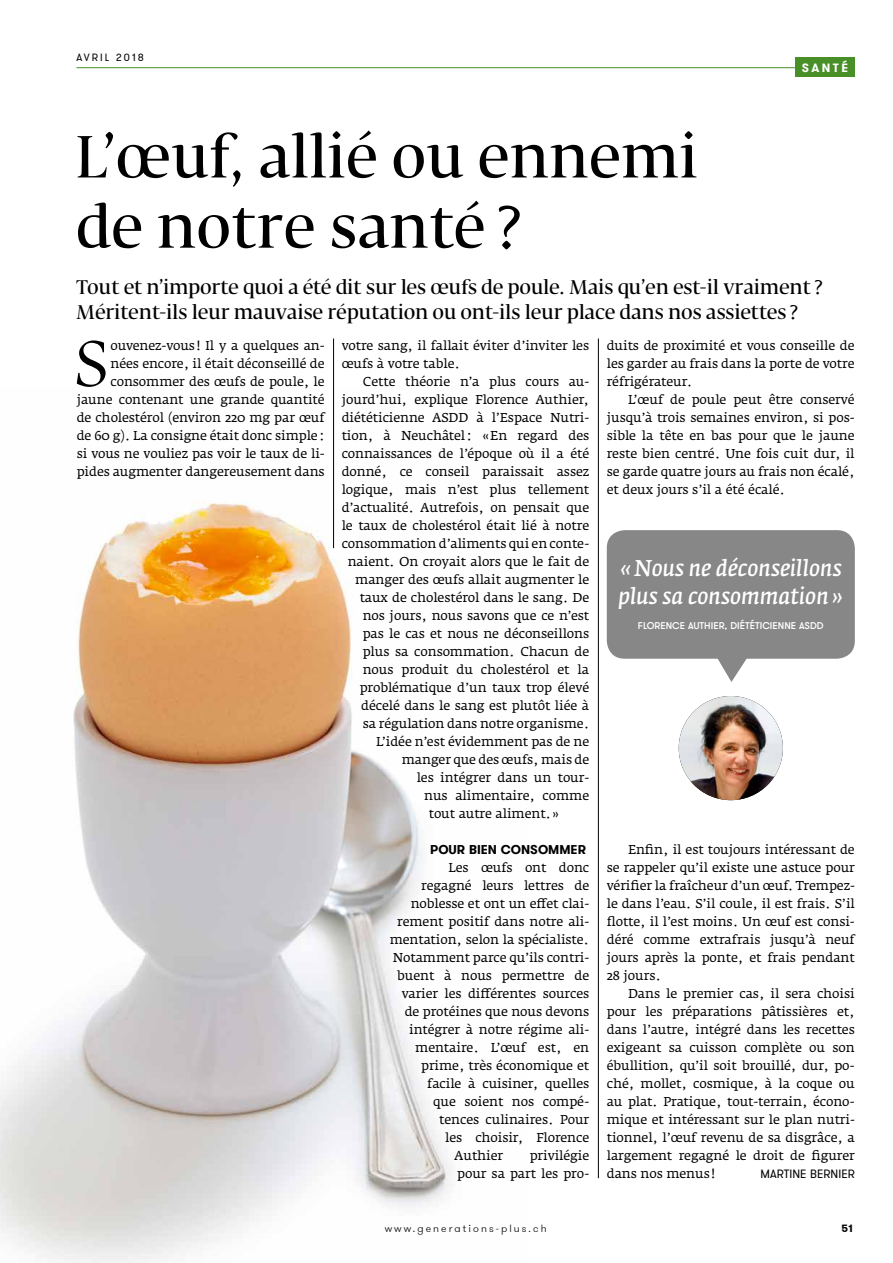
<style>
.page{position:relative;width:893px;height:1263px;background:#fff}
.page>*{position:absolute;margin:0;border:0;box-sizing:border-box;transform-origin:0 0}
.t1{font:63.6px "Fedra Serif Display";color:#000}
.t2{font:500 58.5px/70.2px "Fedra Serif Display";letter-spacing:.03em;color:#000}
.t3{font:italic 600 22.5px/28.5px "Fedra Serif A Pro";color:#fff}
.t4{font:500 19.5px/25.5px "Fedra Serif Display";letter-spacing:.02em;color:#000}
.t5{font:12.75px/18px "Fedra Serif A Pro";letter-spacing:-.01em;color:#000;text-align:justify}
.t6{font:700 12.75px "GT Walsheim";color:#000}
.t7{font:12px "GT Walsheim";color:#000}
.t8{font:700 12px "GT Walsheim";letter-spacing:.2em;color:#fff}
.t9{font:300 10.5px "GT Walsheim";letter-spacing:.2em;color:#000}
.t10{font:10.5px "GT Walsheim";letter-spacing:.2em;color:#000}
.t11{font:700 10.5px "GT Walsheim";color:#000}
.t12{font:500 9.75px "GT Walsheim";color:#fff}
</style>
<div class="page">
<img style="left:0;top:386px;width:451px;height:877px">
<hr style="left:333px;top:338px;width:1px;height:210px;background:#000">
<hr style="left:598px;top:338px;width:1px;height:840px;background:#000">
<hr style="left:77px;top:67px;width:761px;height:1px;background:#488f28">
<div style="left:795px;top:58px;width:60px;height:19px;background:#488f28"></div>
<svg style="left:607px;top:530px;width:248px;height:152px;background:#989998"></svg>
<img style="left:679px;top:696px;width:104px;height:104px;border-radius:52px">
<p class="t10" style="left:77px;top:50px;width:69px">AVRIL 2018</p>
<p class="t8" style="left:802px;top:60px;width:48px">SANTÉ</p>
<h2 class="t2" style="left:77px;top:128px;width:622px">L’œuf, allié ou ennemi de notre santé ?</h2>
<h3 class="t4" style="left:77px;top:276px;width:747px">Tout et n’importe quoi a été dit sur les œufs de poule. Mais qu’en est-il vraiment ?<br>Méritent-ils leur mauvaise réputation ou ont-ils leur place dans nos assiettes ?</h3>
<h1 class="t1" style="left:75px;top:326px;width:33px">S</h1>
<p class="t5" style="left:607px;top:337px;width:249px">duits de proximité et vous conseille de les garder au frais dans la porte de votre réfrigérateur.</p>
<p class="t5" style="left:607px;top:391px;width:249px;text-indent:21px">L’œuf de poule peut être conservé jusqu’à trois semaines environ, si pos&shy;sible la tête en bas pour que le jaune reste bien centré. Une fois cuit dur, il se garde quatre jours au frais non écalé, et deux jours s’il a été écalé.</p>
<p class="t5" style="left:77px;top:337px;width:249px;text-align:right">ouvenez-vous! Il y a quelques an-<br>nées encore, il était déconseillé de consommer des œufs de poule, le jaune contenant une grande quantité de cholestérol (environ 220 mg par œuf de 60 g). La consigne était donc simple: si vous ne vouliez pas voir le taux de li&shy;pides augmenter dangereusement dans</p>
<p class="t5" style="left:342px;top:337px;width:249px">votre sang, il fallait éviter d’inviter les œufs à votre table.</p>
<p class="t5" style="left:363px;top:373px;width:228px">Cette théorie n’a plus cours au-</p>
<p class="t5" style="left:342px;top:391px;width:249px">jourd’hui, explique Florence Authier,</p>
<p class="t5" style="left:342px;top:409px;width:249px">diététicienne ASDD à l’Espace Nutri-</p>
<p class="t5" style="left:342px;top:427px;width:249px">tion, à Neuchâtel: «En regard des</p>
<p class="t5" style="left:342px;top:445px;width:249px">connaissances de l’époque où il a été</p>
<p class="t5" style="left:342px;top:463px;width:249px">donné, ce conseil paraissait assez</p>
<p class="t5" style="left:342px;top:481px;width:249px">logique, mais n’est plus tellement</p>
<p class="t5" style="left:342px;top:499px;width:249px">d’actualité. Autrefois, on pensait que</p>
<p class="t5" style="left:342px;top:517px;width:249px">le taux de cholestérol était lié à notre</p>
<p class="t5" style="left:342px;top:535px;width:249px">consommation d’aliments qui en conte-</p>
<p class="t5" style="left:348px;top:553px;width:243px">naient. On croyait alors que le fait de</p>
<p class="t5" style="left:355px;top:571px;width:236px">manger des œufs allait augmenter le</p>
<p class="t5" style="left:360px;top:589px;width:231px">taux de cholestérol dans le sang. De</p>
<p class="t5" style="left:363px;top:607px;width:228px">nos jours, nous savons que ce n’est</p>
<p class="t5" style="left:363px;top:625px;width:228px">pas le cas et nous ne déconseillons</p>
<p class="t5" style="left:363px;top:643px;width:228px">plus sa consommation. Chacun de</p>
<p class="t5" style="left:363px;top:661px;width:228px">nous produit du cholestérol et la</p>
<p class="t5" style="left:360px;top:679px;width:231px">problématique d’un taux trop élevé</p>
<p class="t5" style="left:361px;top:697px;width:229px">décelé dans le sang est plutôt liée à</p>
<p class="t5" style="left:363px;top:715px;width:228px">sa régulation dans notre organisme.</p>
<p class="t5" style="left:376px;top:733px;width:215px">L’idée n’est évidemment pas de ne</p>
<p class="t5" style="left:402px;top:751px;width:189px">manger que des œufs, mais de</p>
<p class="t5" style="left:417px;top:769px;width:174px">les intégrer dans un tour-</p>
<p class="t5" style="left:424px;top:787px;width:167px">nus alimentaire, comme</p>
<p class="t5" style="left:429px;top:805px;width:132px">tout autre aliment.»</p>
<p class="t6" style="left:430px;top:841px;width:157px">POUR BIEN CONSOMMER</p>
<p class="t5" style="left:448px;top:859px;width:142px">Les œufs ont donc</p>
<p class="t5" style="left:421px;top:877px;width:170px">regagné leurs lettres de</p>
<p class="t5" style="left:411px;top:895px;width:180px">noblesse et ont un effet clai-</p>
<p class="t5" style="left:397px;top:913px;width:193px">rement positif dans notre ali-</p>
<p class="t5" style="left:390px;top:931px;width:201px">mentation, selon la spécialiste.</p>
<p class="t5" style="left:393px;top:949px;width:198px">Notamment parce qu’ils contri-</p>
<p class="t5" style="left:397px;top:967px;width:194px">buent à nous permettre de</p>
<p class="t5" style="left:402px;top:985px;width:189px">varier les différentes sources</p>
<p class="t5" style="left:405px;top:1003px;width:186px">de protéines que nous devons</p>
<p class="t5" style="left:409px;top:1021px;width:182px">intégrer à notre régime ali-</p>
<p class="t5" style="left:415px;top:1039px;width:175px">mentaire. L’œuf est, en</p>
<p class="t5" style="left:421px;top:1057px;width:170px">prime, très économique et</p>
<p class="t5" style="left:427px;top:1075px;width:164px">facile à cuisiner, quelles</p>
<p class="t5" style="left:433px;top:1093px;width:157px">que soient nos compé-</p>
<p class="t5" style="left:439px;top:1111px;width:152px">tences culinaires. Pour</p>
<p class="t5" style="left:445px;top:1129px;width:145px">les choisir, Florence</p>
<p class="t5" style="left:454px;top:1147px;width:50px">Authier</p>
<h3 class="t3" style="left:618px;top:554px;width:226px">«Nous ne déconseillons plus sa consommation»</h3>
<p class="t12" style="left:638px;top:620px;width:187px">FLORENCE AUTHIER, DIÉTÉTICIENNE ASDD</p>
<p class="t5" style="left:607px;top:841px;width:250px;text-indent:21px">Enfin, il est toujours intéressant de se rappeler qu’il existe une astuce pour vérifier la fraîcheur d’un œuf. Trempez&shy;le dans l’eau. S’il coule, il est frais. S’il flotte, il l’est moins. Un œuf est consi&shy;déré comme extrafrais jusqu’à neuf jours après la ponte, et frais pendant 28 jours.</p>
<p class="t5" style="left:607px;top:985px;width:250px;text-indent:21px">Dans le premier cas, il sera choisi pour les préparations pâtissières et, dans l’autre, intégré dans les recettes exigeant sa cuisson complète ou son ébullition, qu’il soit brouillé, dur, po&shy;ché, mollet, cosmique, à la coque ou au plat. Pratique, tout-terrain, écono&shy;mique et intéressant sur le plan nutri&shy;tionnel, l’œuf revenu de sa disgrâce, a largement regagné le droit de figurer dans nos menus!</p>
<p class="t5" style="left:457px;top:1147px;width:134px;text-align:right">privilégie<br>pour sa part les pro-</p>
<p class="t7" style="left:760px;top:1166px;width:96px">MARTINE BERNIER</p>
<p class="t9" style="left:385px;top:1222px;width:163px">www.generations-plus.ch</p>
<p class="t11" style="left:841px;top:1222px;width:13px">51</p>
</div>
